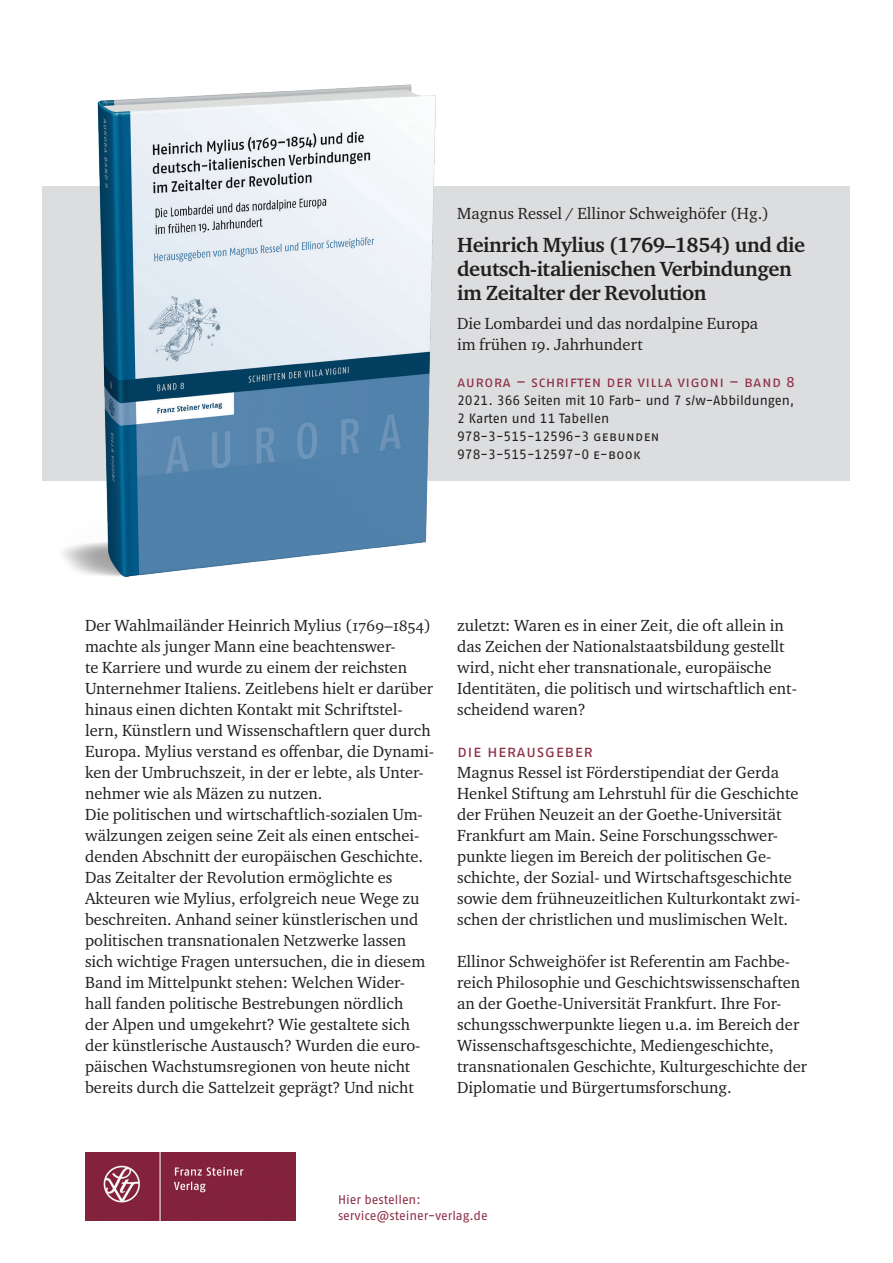
<style>
.page{position:relative;width:893px;height:1263px;background:#fff}
.page>*{position:absolute;margin:0;border:0;box-sizing:border-box;transform-origin:0 0}
.Buchtitel{font:700 21px/24px "Charter ITC Pro";letter-spacing:-.02em;color:#231f20}
.Fließtext{font:16.5px/21px "Charter ITC Pro";color:#231f20}
.Untertitel{font:16.5px/21px "Charter ITC Pro";color:#231f20}
.Autor__Herausgeber{font:16.5px "Charter ITC Pro";color:#231f20}
.Zwischenüberschrift{font:16.5px "Fago Pro";letter-spacing:.025em;color:#8d2f45}
.Reihe{font:15px "Fago Pro";letter-spacing:.025em;color:#8d2f45}
.Bibliografie{font:13.5px/18px "Fago Pro";color:#231f20}
.t1{font:12.75px "Fago Pro";color:#8d2f45}
</style>
<div class="page">
<div style="left:43px;top:186px;width:807px;height:294px;background:#dcdddf"></div>
<img style="left:85px;top:1152px;width:211px;height:68px">
<img style="left:43px;top:85px;width:393px;height:493px">
<p class="Autor__Herausgeber" style="left:457px;top:203px;width:314px">Magnus Ressel / Ellinor Schweighöfer (Hg.)</p>
<p class="Buchtitel" style="left:457px;top:232px;width:349px">Heinrich Mylius (1769–1854) und die deutsch-italienischen Verbindungen im Zeitalter der Revolution</p>
<p class="Untertitel" style="left:457px;top:313px;width:303px">Die Lombardei und das nordalpine Europa im frühen 19. Jahrhundert</p>
<p class="Reihe" style="left:457px;top:372px;width:339px">aurora – schriften der villa vigoni – band 8</p>
<p class="Bibliografie" style="left:457px;top:391px;width:339px">2021. 366 Seiten mit 10 Farb- und 7 s/w-Abbildungen,<br>2 Karten und 11 Tabellen</p>
<p class="Bibliografie" style="left:457px;top:427px;width:204px">978-3-515-12596-3 gebunden</p>
<p class="Bibliografie" style="left:457px;top:445px;width:185px">978-3-515-12597-0 e-book</p>
<p class="Fließtext" style="left:85px;top:614px;width:350px">Der Wahlmailänder Heinrich Mylius (1769–1854) machte als junger Mann eine beachtenswer-<br>te Karriere und wurde zu einem der reichsten Unternehmer Italiens. Zeitlebens hielt er darüber hinaus einen dichten Kontakt mit Schriftstel&shy;lern, Künstlern und Wissenschaftlern quer durch Europa. Mylius verstand es offenbar, die Dynami&shy;ken der Umbruchszeit, in der er lebte, als Unter&shy;nehmer wie als Mäzen zu nutzen.</p>
<p class="Fließtext" style="left:85px;top:803px;width:342px">Die politischen und wirtschaftlich-sozialen Um&shy;wälzungen zeigen seine Zeit als einen entschei&shy;denden Abschnitt der europäischen Geschichte.<br>Das Zeitalter der Revolution ermöglichte es Akteuren wie Mylius, erfolgreich neue Wege zu beschreiten. Anhand seiner künstlerischen und politischen transnationalen Netzwerke lassen sich wichtige Fragen untersuchen, die in diesem Band im Mittelpunkt stehen: Welchen Wider&shy;hall fanden politische Bestrebungen nördlich der Alpen und umgekehrt? Wie gestaltete sich der künstlerische Austausch? Wurden die euro&shy;päischen Wachstumsregionen von heute nicht bereits durch die Sattelzeit geprägt? Und nicht</p>
<p class="Fließtext" style="left:457px;top:614px;width:341px">zuletzt: Waren es in einer Zeit, die oft allein in das Zeichen der Nationalstaatsbildung gestellt wird, nicht eher transnationale, europäische Identitäten, die politisch und wirtschaftlich ent&shy;scheidend waren?</p>
<p class="Zwischenüberschrift" style="left:457px;top:741px;width:9px">DIE</p>
<p class="Zwischenüberschrift" style="left:487px;top:741px;width:10px">HER</p>
<p class="Zwischenüberschrift" style="left:517px;top:741px;width:78px">ausgeber</p>
<p class="Fließtext" style="left:457px;top:761px;width:345px">Magnus Ressel ist Förderstipendiat der Gerda Henkel Stiftung am Lehrstuhl für die Geschichte der Frühen Neuzeit an der Goethe-Universität Frankfurt am Main. Seine Forschungsschwer&shy;punkte liegen im Bereich der politischen Ge&shy;schichte, der Sozial- und Wirtschaftsgeschichte sowie dem frühneuzeitlichen Kulturkontakt zwi&shy;schen der christlichen und muslimischen Welt.</p>
<p class="Fließtext" style="left:457px;top:950px;width:351px">Ellinor Schweighöfer ist Referentin am Fachbe&shy;reich Philosophie und Geschichtswissenschaften an der Goethe-Universität Frankfurt. Ihre For&shy;schungsschwerpunkte liegen u.a. im Bereich der Wissenschaftsgeschichte, Mediengeschichte, transnationalen Geschichte, Kulturgeschichte der Diplomatie und Bürgertumsforschung.</p>
<p class="t1" style="left:338px;top:1192px;width:84px">Hier bestellen:</p>
<p class="t1" style="left:338px;top:1208px;width:151px">service@steiner-verlag.de</p>
</div>
